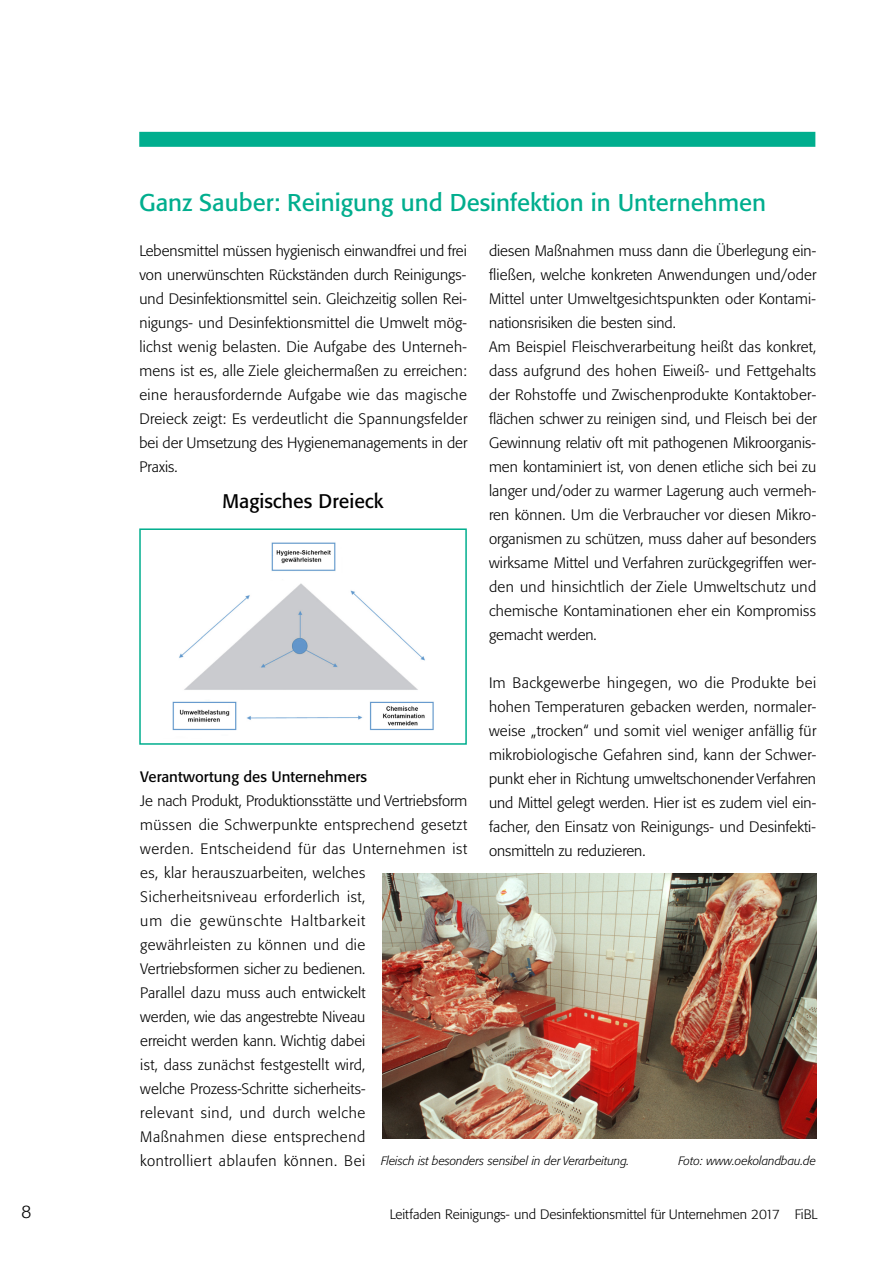
<style>
.page{position:relative;width:893px;height:1263px;background:#fff}
.page>*{position:absolute;margin:0;border:0;box-sizing:border-box;transform-origin:0 0}
.t1{font:24px "Formata BQ";color:#00ae8e}
.t2{font:19.5px "Formata BQ";color:#000}
.t3{font:300 18px "Formata BQ";color:#000}
.t4{font:300 15px/24px "Formata BQ";letter-spacing:.015em;color:#000;text-align:justify}
.t5{font:15px "Formata BQ";color:#000}
.t6{font:300 13.5px "Formata BQ";color:#000}
.t7{font:italic 300 12px "Formata BQ";color:#000}
</style>
<div class="page">
<div style="left:139px;top:132px;width:676px;height:15px;background:#00ae8e"></div>
<img style="left:172px;top:542px;width:262px;height:189px">
<div style="left:139px;top:528px;width:328px;height:217px;border:2px solid #00ae8e"></div>
<img style="left:383px;top:874px;width:433px;height:264px">
<h1 class="t1" style="left:139px;top:188px;width:628px">Ganz Sauber: Reinigung und Desinfektion in Unternehmen</h1>
<p class="t4" style="left:489px;top:239px;width:329px;text-align:left">diesen Maßnahmen muss dann die Überlegung ein&shy;fließen, welche konkreten Anwendungen und/oder Mittel unter Umweltgesichtspunkten oder Kontami&shy;nationsrisiken die besten sind.<br>Am Beispiel Fleischverarbeitung heißt das konkret, dass aufgrund des hohen Eiweiß- und Fettgehalts der Rohstoffe und Zwischenprodukte Kontaktober&shy;flächen schwer zu reinigen sind, und Fleisch bei der Gewinnung relativ oft mit pathogenen Mikroorganis&shy;men kontaminiert ist, von denen etliche sich bei zu langer und/oder zu warmer Lagerung auch vermeh&shy;ren können. Um die Verbraucher vor diesen Mikro&shy;organismen zu schützen, muss daher auf besonders wirksame Mittel und Verfahren zurückgegriffen wer&shy;den und hinsichtlich der Ziele Umweltschutz und chemische Kontaminationen eher ein Kompromiss gemacht werden.</p>
<p class="t4" style="left:489px;top:671px;width:329px">Im Backgewerbe hingegen, wo die Produkte bei hohen Temperaturen gebacken werden, normaler&shy;weise „trocken“ und somit viel weniger anfällig für mikrobiologische Gefahren sind, kann der Schwer&shy;punkt eher in Richtung umweltschonender Verfahren und Mittel gelegt werden. Hier ist es zudem viel ein&shy;facher, den Einsatz von Reinigungs- und Desinfekti&shy;onsmitteln zu reduzieren.</p>
<p class="t4" style="left:139px;top:239px;width:330px">Lebensmittel müssen hygienisch einwandfrei und frei von unerwünschten Rückständen durch Reinigungs&shy;und Desinfektionsmittel sein. Gleichzeitig sollen Rei&shy;nigungs- und Desinfektionsmittel die Umwelt mög&shy;lichst wenig belasten. Die Aufgabe des Unterneh&shy;mens ist es, alle Ziele gleichermaßen zu erreichen: eine herausfordernde Aufgabe wie das magische Dreieck zeigt: Es verdeutlicht die Spannungsfelder bei der Umsetzung des Hygienemanagements in der Praxis.</p>
<h2 class="t2" style="left:223px;top:489px;width:163px">Magisches Dreieck</h2>
<p class="t5" style="left:140px;top:767px;width:228px">Verantwortung des Unternehmers</p>
<p class="t4" style="left:140px;top:788px;width:329px;text-align:left">Je nach Produkt, Produktionsstätte und Vertriebsform müssen die Schwerpunkte entsprechend gesetzt werden. Entscheidend für das Unternehmen ist es, klar herauszuarbeiten, welches Sicherheitsniveau erforderlich ist,<br>um die gewünschte Haltbarkeit<br>gewährleisten zu können und die Vertriebsformen sicher zu bedienen.<br>Parallel dazu muss auch entwickelt<br>werden, wie das angestrebte Niveau<br>erreicht werden kann. Wichtig dabei<br>ist, dass zunächst festgestellt wird,<br>welche Prozess-Schritte sicherheits-<br>relevant sind, und durch welche<br>Maßnahmen diese entsprechend<br>kontrolliert ablaufen können. Bei</p>
<p class="t7" style="left:381px;top:1154px;width:250px">Fleisch ist besonders sensibel in der Verarbeitung.</p>
<p class="t7" style="left:678px;top:1154px;width:139px">Foto: www.oekolandbau.de</p>
<p class="t3" style="left:21px;top:1201px;width:12px">8</p>
<p class="t6" style="left:390px;top:1206px;width:430px">Leitfaden Reinigungs- und Desinfektionsmittel für Unternehmen 2017 FiBL</p>
</div>
